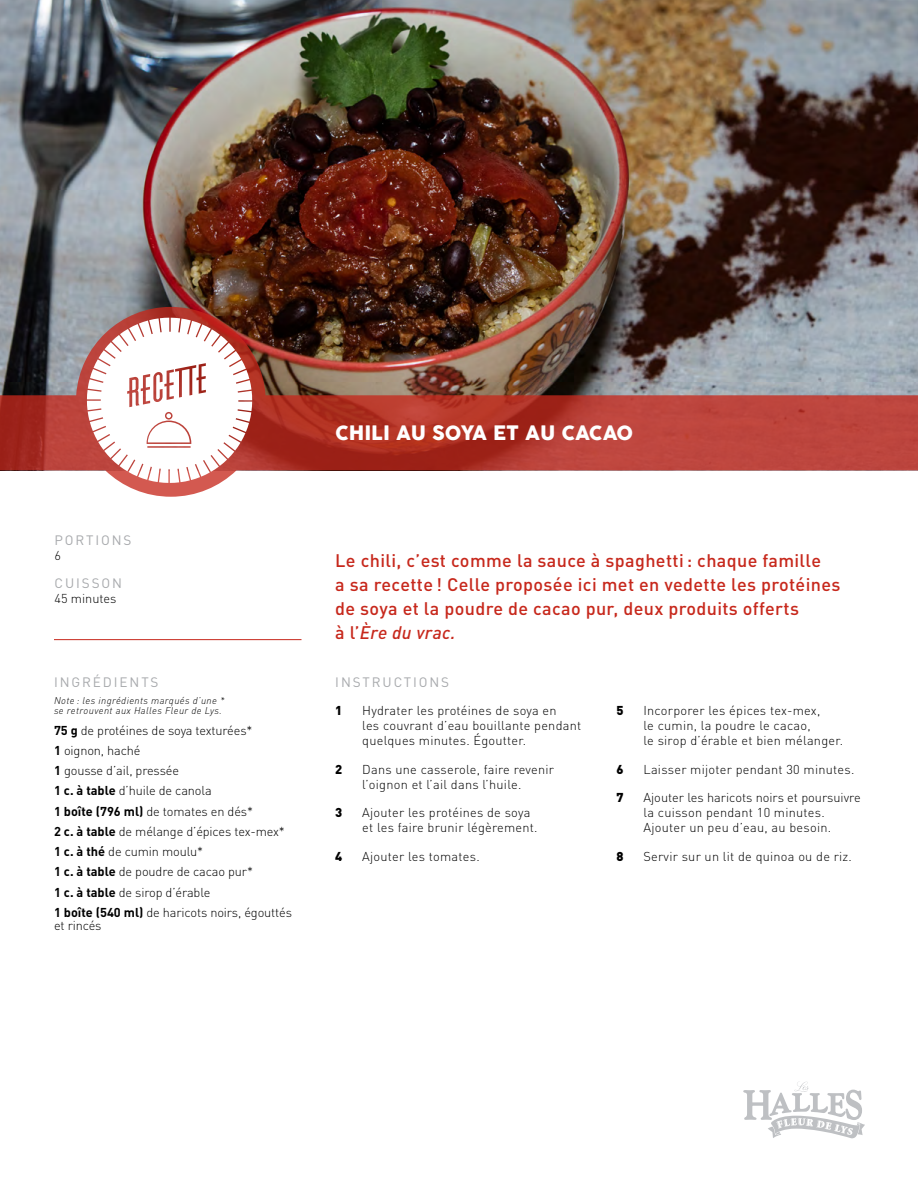
<style>
.page{position:relative;width:918px;height:1188px;background:#fff}
.page>*{position:absolute;margin:0;border:0;box-sizing:border-box;transform-origin:0 0}
.t1{font:19.5px "COCOGOOSE";color:#fff}
.t2{font:500 18px/24px "DINOT";letter-spacing:.02em;color:#c7281c}
.t3{font:13.5px "DINOT";letter-spacing:.14em;color:#a7a9ac}
.t4{font:300 12.75px/15px "DINOT";letter-spacing:.02em;color:#000}
.t5{font:300 12.75px/20.2px "DINOT";letter-spacing:-.01em;color:#000}
.t6{font:300 12.75px "DINOT";color:#000}
.t7{font:900 12.75px "DINOT";color:#000}
.t8{font:italic 300 9.75px/10.5px "DINOT";letter-spacing:.04em;color:#000}
.s1{font-weight:700}
.s2{font-style:italic}
</style>
<div class="page">
<img style="left:0;top:0;width:918px;height:307px">
<img style="left:0;top:307px;width:918px;height:190px">
<svg style="left:743px;top:1081px;width:122px;height:57px"></svg>
<hr style="left:54px;top:639px;width:248px;height:1px;background:#c7281c">
<svg style="left:87px;top:318px;width:165px;height:165px"></svg>
<p class="t3" style="left:55px;top:531px;width:78px">PORTIONS</p>
<p class="t4" style="left:55px;top:547px;width:8px">6</p>
<p class="t3" style="left:55px;top:575px;width:69px">CUISSON</p>
<p class="t6" style="left:55px;top:591px;width:63px">45 minutes</p>
<p class="t3" style="left:54px;top:673px;width:106px">INGRÉDIENTS</p>
<p class="t8" style="left:54px;top:695px;width:172px">Note : les ingrédients marqués d’une * se retrouvent aux Halles Fleur de Lys.</p>
<p class="t5" style="left:54px;top:720px;width:240px"><span class="s1">75 g</span> de protéines de soya texturées*<br><span class="s1">1</span> oignon, haché<br><span class="s1">1</span> gousse d’ail, pressée<br><span class="s1">1 c. à table</span> d’huile de canola<br><span class="s1">1 boîte (796 ml)</span> de tomates en dés*<br><span class="s1">2 c. à table</span> de mélange d’épices tex-mex*<br><span class="s1">1 c. à thé</span> de cumin moulu*<br><span class="s1">1 c. à table</span> de poudre de cacao pur*<br><span class="s1">1 c. à table</span> de sirop d’érable<br><span class="s1">1 boîte (540 ml)</span> de haricots noirs, égouttés</p>
<p class="t5" style="left:54px;top:915px;width:49px">et rincés</p>
<h1 class="t1" style="left:335px;top:419px;width:299px">CHILI AU SOYA ET AU CACAO</h1>
<h2 class="t2" style="left:335px;top:548px;width:507px">Le chili, c’est comme la sauce à spaghetti : chaque famille<br>a sa recette ! Celle proposée ici met en vedette les protéines de soya et la poudre de cacao pur, deux produits offerts<br>à l’<span class="s2">Ère du vrac.</span></h2>
<p class="t3" style="left:335px;top:673px;width:115px">INSTRUCTIONS</p>
<p class="t7" style="left:335px;top:702px;width:9px">1</p>
<p class="t4" style="left:362px;top:703px;width:221px">Hydrater les protéines de soya en<br>les couvrant d’eau bouillante pendant quelques minutes. Égoutter.</p>
<p class="t7" style="left:335px;top:760px;width:9px">2</p>
<p class="t4" style="left:362px;top:761px;width:193px">Dans une casserole, faire revenir l’oignon et l’ail dans l’huile.</p>
<p class="t7" style="left:335px;top:804px;width:9px">3</p>
<p class="t4" style="left:362px;top:805px;width:177px">Ajouter les protéines de soya et les faire brunir légèrement.</p>
<p class="t7" style="left:335px;top:847px;width:9px">4</p>
<p class="t4" style="left:362px;top:848px;width:119px">Ajouter les tomates.</p>
<p class="t7" style="left:617px;top:702px;width:9px">5</p>
<p class="t4" style="left:644px;top:703px;width:201px">Incorporer les épices tex-mex,<br>le cumin, la poudre le cacao,<br>le sirop d’érable et bien mélanger.</p>
<p class="t7" style="left:617px;top:760px;width:9px">6</p>
<p class="t4" style="left:644px;top:761px;width:212px">Laisser mijoter pendant 30 minutes.</p>
<p class="t7" style="left:617px;top:789px;width:9px">7</p>
<p class="t4" style="left:644px;top:790px;width:219px">Ajouter les haricots noirs et poursuivre la cuisson pendant 10 minutes.<br>Ajouter un peu d’eau, au besoin.</p>
<p class="t7" style="left:617px;top:847px;width:9px">8</p>
<p class="t4" style="left:644px;top:848px;width:210px">Servir sur un lit de quinoa ou de riz.</p>
</div>
